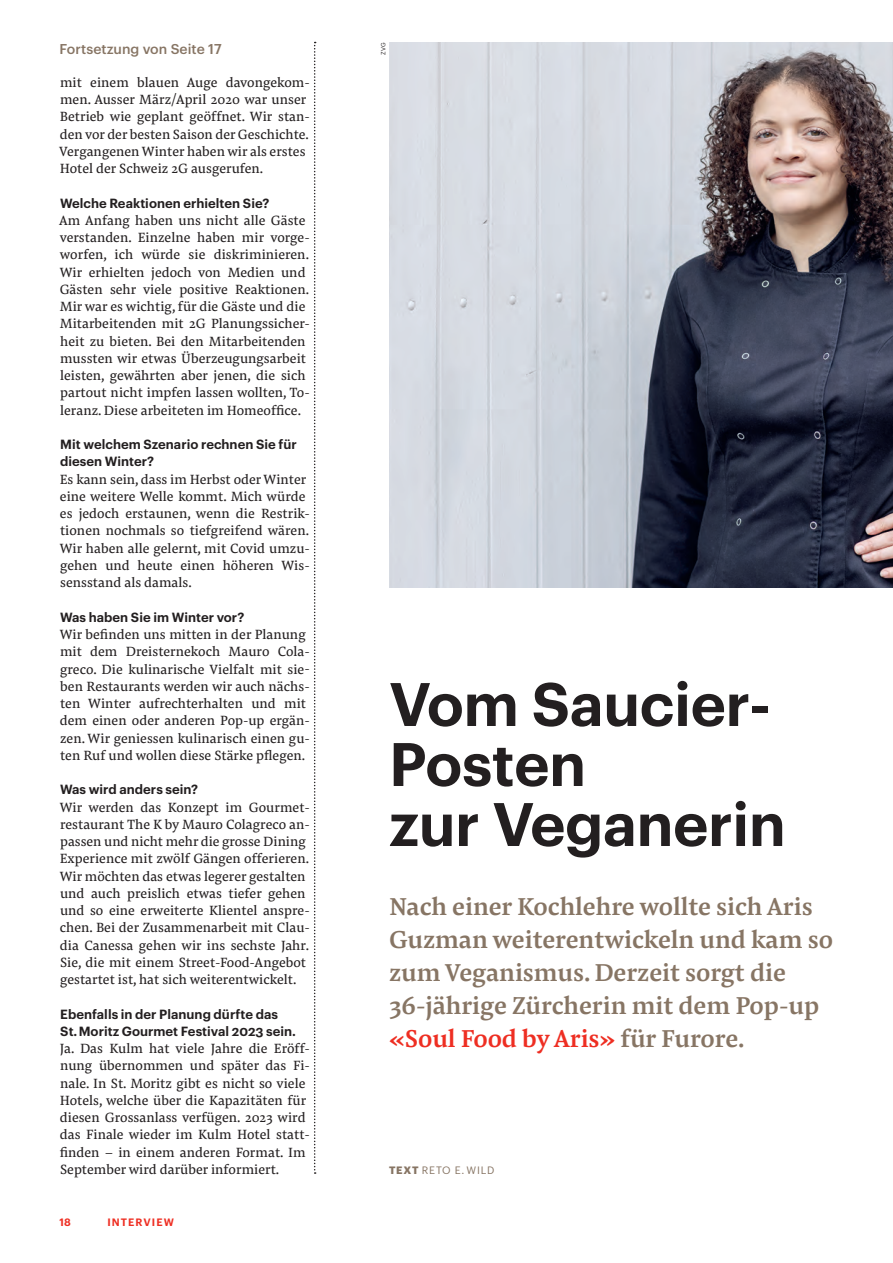
<style>
.page{position:relative;width:893px;height:1263px;background:#fff}
.page>*{position:absolute;margin:0;border:0;box-sizing:border-box;transform-origin:0 0}
.t1{font:600 60px/60px "Graphik";letter-spacing:-.005em;color:#231f20}
.t2{font:500 25.5px/33px "Pensum Pro";letter-spacing:-.005em;color:#877564}
.t3{font:13.95px/17.2px "Pensum Pro";color:#231f20}
.t4{font:500 13.95px "Graphik";color:#877564}
.t5{font:600 13.05px/17.2px "Graphik";color:#231f20}
.t6{font:10.5px "Graphik";letter-spacing:.075em;color:#877564}
.t7{font:600 10.5px "Graphik";letter-spacing:.105em;color:#ee2e22}
.t8{font:6px "Graphik";color:#231f20}
.s1{color:#ee2e22}
.s2{font-weight:700}
</style>
<div class="page">
<svg style="left:314px;top:42px;width:2px;height:1132px"></svg>
<img style="left:389px;top:43px;width:504px;height:544px">
<p class="t4" style="left:60px;top:38px;width:164px">Fortsetzung von Seite 17</p>
<p class="t3" style="left:59px;top:73px;width:252px">mit einem blauen Auge davongekom&shy;men. Ausser März/April 2020 war unser Betrieb wie geplant geöffnet. Wir stan&shy;den vor der besten Saison der Geschichte.<br>Vergangenen Winter haben wir als erstes Hotel der Schweiz 2G ausgerufen.</p>
<p class="t5" style="left:60px;top:193px;width:211px">Welche Reaktionen erhielten Sie?</p>
<p class="t3" style="left:59px;top:211px;width:252px">Am Anfang haben uns nicht alle Gäste verstanden. Einzelne haben mir vorge&shy;worfen, ich würde sie diskriminieren.<br>Wir erhielten jedoch von Medien und Gästen sehr viele positive Reaktionen.<br>Mir war es wichtig, für die Gäste und die Mitarbeitenden mit 2G Planungssicher&shy;heit zu bieten. Bei den Mitarbeitenden mussten wir etwas Überzeugungsarbeit leisten, gewährten aber jenen, die sich partout nicht impfen lassen wollten, To&shy;leranz. Diese arbeiteten im Homeoffice.</p>
<p class="t5" style="left:60px;top:435px;width:238px">Mit welchem Szenario rechnen Sie für diesen Winter?</p>
<p class="t3" style="left:60px;top:470px;width:252px">Es kann sein, dass im Herbst oder Winter eine weitere Welle kommt. Mich würde es jedoch erstaunen, wenn die Restrik&shy;tionen nochmals so tiefgreifend wären.<br>Wir haben alle gelernt, mit Covid umzu&shy;gehen und heute einen höheren Wis&shy;sensstand als damals.</p>
<p class="t5" style="left:60px;top:607px;width:186px">Was haben Sie im Winter vor?</p>
<p class="t3" style="left:60px;top:625px;width:252px">Wir befinden uns mitten in der Planung mit dem Dreisternekoch Mauro Cola&shy;greco. Die kulinarische Vielfalt mit sie&shy;ben Restaurants werden wir auch nächs&shy;ten Winter aufrechterhalten und mit dem einen oder anderen Pop-up ergän&shy;zen. Wir geniessen kulinarisch einen gu&shy;ten Ruf und wollen diese Stärke pflegen.</p>
<p class="t5" style="left:60px;top:780px;width:140px">Was wird anders sein?</p>
<p class="t3" style="left:60px;top:798px;width:252px">Wir werden das Konzept im Gourmet&shy;restaurant The K by Mauro Colagreco an&shy;passen und nicht mehr die grosse Dining Experience mit zwölf Gängen offerieren.<br>Wir möchten das etwas legerer gestalten und auch preislich etwas tiefer gehen und so eine erweiterte Klientel anspre&shy;chen. Bei der Zusammenarbeit mit Clau&shy;dia Canessa gehen wir ins sechste Jahr.<br>Sie, die mit einem Street-Food-Angebot gestartet ist, hat sich weiterentwickelt.</p>
<p class="t5" style="left:60px;top:1004px;width:237px">Ebenfalls in der Planung dürfte das<br>St. Moritz Gourmet Festival 2023 sein.</p>
<p class="t3" style="left:60px;top:1039px;width:252px">Ja. Das Kulm hat viele Jahre die Eröff&shy;nung übernommen und später das Fi&shy;nale. In St. Moritz gibt es nicht so viele Hotels, welche über die Kapazitäten für diesen Grossanlass verfügen. 2023 wird das Finale wieder im Kulm Hotel statt&shy;finden – in einem anderen Format. Im September wird darüber informiert.</p>
<p class="t7" style="left:60px;top:1214px;width:13px">18</p>
<p class="t7" style="left:107px;top:1214px;width:68px">INTERVIEW</p>
<p class="t8" style="left:379px;top:55px;width:14px;rotate:-90deg">ZVG</p>
<p class="t1" style="left:389px;top:669px;width:398px">Vom Saucier-<br>Posten<br>zur Veganerin</p>
<p class="t2" style="left:389px;top:889px;width:445px">Nach einer Kochlehre wollte sich Aris Guzman weiterentwickeln und kam so zum Veganismus. Derzeit sorgt die 36-jährige Zürcherin mit dem Pop-up <span class="s1">«Soul Food by Aris»</span> für Furore.</p>
<p class="t6" style="left:389px;top:1162px;width:107px"><span class="s2">TEXT</span> RETO E. WILD</p>
</div>
